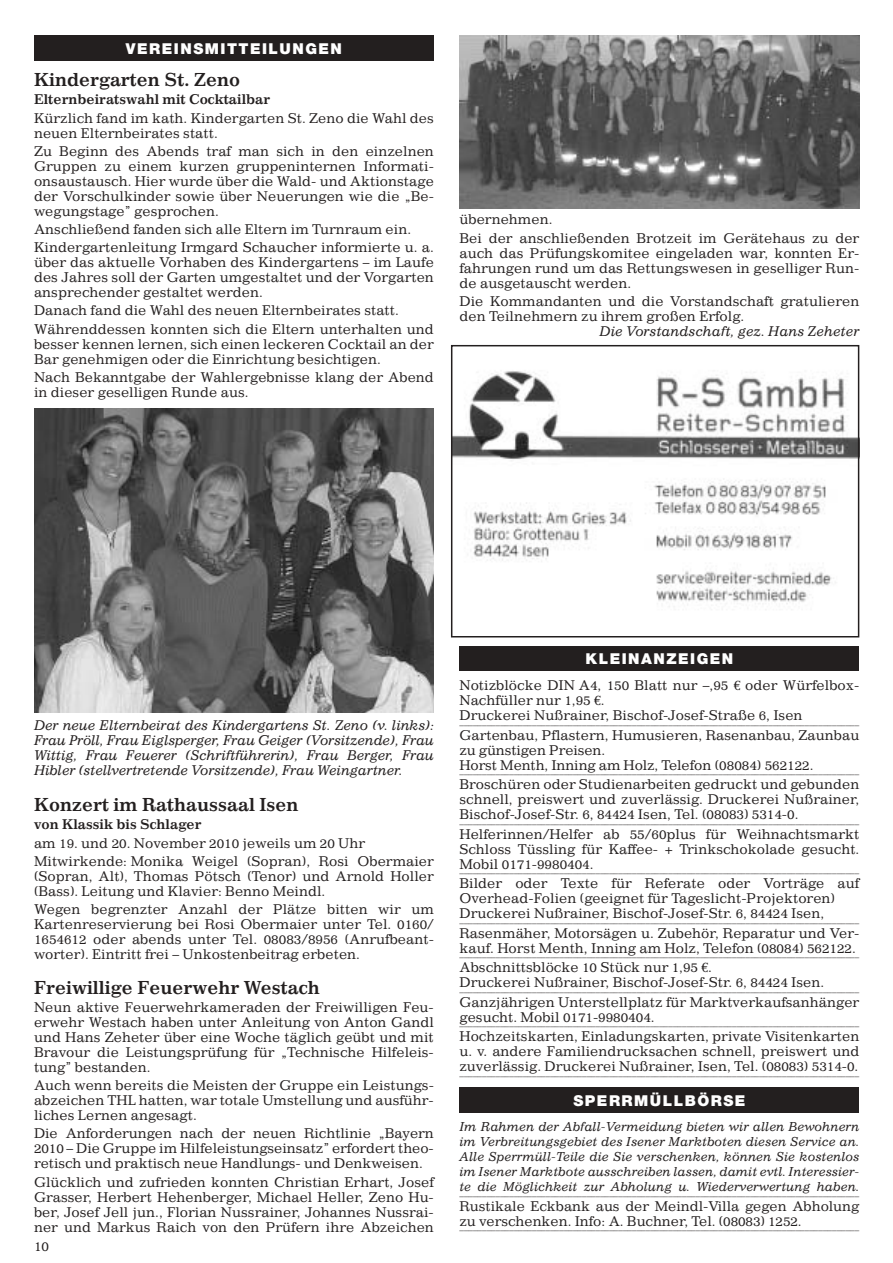
<style>
.page{position:relative;width:893px;height:1263px;background:#fff}
.page>*{position:absolute;margin:0;border:0;box-sizing:border-box;transform-origin:0 0}
.t1{font:700 18px "Impressum";color:#231f1f}
.t2{font:900 15px "Helvetica Neue";letter-spacing:.1em;color:#fff}
.t3{font:13.5px/15px "Impressum";color:#231f1f}
.t4{font:italic 13.5px/15px "Impressum";letter-spacing:-.01em;color:#231f1f;text-align:justify}
.t5{font:700 13.5px "Impressum";color:#231f1f}
.t6{font:italic 12.3px/15px "Impressum";color:#231f1f;text-align:justify}
.t7{font:9px "Impressum";color:#231f1f}
.s1{font-family:"Euro Serif"}
</style>
<div class="page">
<img style="left:34px;top:408px;width:400px;height:305px">
<div style="left:34px;top:36px;width:400px;height:25px;background:#231f1f"></div>
<img style="left:459px;top:36px;width:400px;height:172px">
<img style="left:454px;top:371px;width:402px;height:236px">
<div style="left:451px;top:345px;width:408px;height:293px;border:2px solid #231f1f"></div>
<div style="left:459px;top:646px;width:400px;height:25px;background:#231f1f"></div>
<div style="left:459px;top:1088px;width:400px;height:25px;background:#231f1f"></div>
<p class="t2" style="left:126px;top:43px;width:217px">VEREINSMITTEILUNGEN</p>
<h1 class="t1" style="left:34px;top:73px;width:207px">Kindergarten St. Zeno</h1>
<p class="t5" style="left:34px;top:95px;width:238px">Elternbeiratswahl mit Cocktailbar</p>
<p class="t3" style="left:34px;top:112px;width:401px">Kürzlich fand im kath. Kindergarten St. Zeno die Wahl des neuen Elternbeirates statt.</p>
<p class="t3" style="left:34px;top:145px;width:401px;text-align:justify">Zu Beginn des Abends traf man sich in den einzelnen Gruppen zu einem kurzen gruppeninternen Informati&shy;onsaustausch. Hier wurde über die Wald- und Aktionstage der Vorschulkinder sowie über Neuerungen wie die „Be&shy;wegungstage” gesprochen.</p>
<p class="t3" style="left:34px;top:221px;width:401px;line-height:18.1px">Anschließend fanden sich alle Eltern im Turnraum ein.<br>Kindergartenleitung Irmgard Schaucher informierte u. a.</p>
<p class="t3" style="left:34px;top:256px;width:401px;text-align:justify">über das aktuelle Vorhaben des Kindergartens – im Laufe des Jahres soll der Garten umgestaltet und der Vorgarten ansprechender gestaltet werden.</p>
<p class="t3" style="left:34px;top:303px;width:401px;line-height:18.1px">Danach fand die Wahl des neuen Elternbeirates statt.<br>Währenddessen konnten sich die Eltern unterhalten und</p>
<p class="t3" style="left:34px;top:337px;width:401px">besser kennen lernen, sich einen leckeren Cocktail an der<br>Bar genehmigen oder die Einrichtung besichtigen.</p>
<p class="t3" style="left:34px;top:371px;width:401px">Nach Bekanntgabe der Wahlergebnisse klang der Abend in dieser geselligen Runde aus.</p>
<p class="t3" style="left:459px;top:212px;width:401px;line-height:18.1px">übernehmen.<br>Bei der anschließenden Brotzeit im Gerätehaus zu der</p>
<p class="t3" style="left:459px;top:247px;width:401px;text-align:justify">auch das Prüfungskomitee eingeladen war, konnten Er&shy;fahrungen rund um das Rettungswesen in geselliger Run&shy;de ausgetauscht werden.</p>
<p class="t3" style="left:459px;top:295px;width:401px">Die Kommandanten und die Vorstandschaft gratulieren den Teilnehmern zu ihrem großen Erfolg.</p>
<p class="t4" style="left:599px;top:325px;width:261px">Die Vorstandschaft, gez. Hans Zeheter</p>
<p class="t4" style="left:34px;top:719px;width:401px">Der neue Elternbeirat des Kindergartens St. Zeno (v. links):<br>Frau Pröll, Frau Eiglsperger, Frau Geiger (Vorsitzende), Frau Wittig, Frau Feuerer (Schriftführerin), Frau Berger, Frau Hibler (stellvertretende Vorsitzende), Frau Weingartner.</p>
<h1 class="t1" style="left:34px;top:798px;width:266px">Konzert im Rathaussaal Isen</h1>
<p class="t5" style="left:34px;top:820px;width:169px">von Klassik bis Schlager</p>
<p class="t3" style="left:34px;top:835px;width:401px;line-height:18.1px">am 19. und 20. November 2010 jeweils um 20 Uhr<br>Mitwirkende: Monika Weigel (Sopran), Rosi Obermaier</p>
<p class="t3" style="left:34px;top:870px;width:401px">(Sopran, Alt), Thomas Pötsch (Tenor) und Arnold Holler (Bass). Leitung und Klavier: Benno Meindl.</p>
<p class="t3" style="left:34px;top:903px;width:401px;text-align:justify">Wegen begrenzter Anzahl der Plätze bitten wir um Kartenreservierung bei Rosi Obermaier unter Tel. 0160/ 1654612 oder abends unter Tel. 08083/8956 (Anrufbeant&shy;worter). Eintritt frei – Unkostenbeitrag erbeten.</p>
<h1 class="t1" style="left:34px;top:981px;width:287px">Freiwillige Feuerwehr Westach</h1>
<p class="t3" style="left:34px;top:1001px;width:401px;text-align:justify">Neun aktive Feuerwehrkameraden der Freiwilligen Feu&shy;erwehr Westach haben unter Anleitung von Anton Gandl und Hans Zeheter über eine Woche täglich geübt und mit Bravour die Leistungsprüfung für „Technische Hilfeleis&shy;tung” bestanden.</p>
<p class="t3" style="left:34px;top:1079px;width:401px;text-align:justify">Auch wenn bereits die Meisten der Gruppe ein Leistungs&shy;abzeichen THL hatten, war totale Umstellung und ausführ&shy;liches Lernen angesagt.</p>
<p class="t3" style="left:34px;top:1127px;width:401px;text-align:justify">Die Anforderungen nach der neuen Richtlinie „Bayern 2010 – Die Gruppe im Hilfeleistungseinsatz” erfordert theo&shy;retisch und praktisch neue Handlungs- und Denkweisen.</p>
<p class="t3" style="left:34px;top:1175px;width:401px;text-align:justify">Glücklich und zufrieden konnten Christian Erhart, Josef Grasser, Herbert Hehenberger, Michael Heller, Zeno Hu&shy;ber, Josef Jell jun., Florian Nussrainer, Johannes Nussrai&shy;ner und Markus Raich von den Prüfern ihre Abzeichen</p>
<p class="t3" style="left:34px;top:1240px;width:17px">10</p>
<p class="t2" style="left:585px;top:653px;width:149px">KLEINANZEIGEN</p>
<p class="t3" style="left:459px;top:679px;width:401px">Notizblöcke DIN A4, 150 Blatt nur –,95 <span class="s1">€</span> oder Würfelbox-<br>Nachfüller nur 1,95 <span class="s1">€</span>.<br>Druckerei Nußrainer, Bischof-Josef-Straße 6, Isen</p>
<p class="t7" style="left:459px;top:718px;width:401px">________________________________________________________________________________________</p>
<p class="t3" style="left:459px;top:729px;width:401px">Gartenbau, Pflastern, Humusieren, Rasenanbau, Zaunbau zu günstigen Preisen.<br>Horst Menth, Inning am Holz, Telefon (08084) 562122.</p>
<p class="t7" style="left:459px;top:768px;width:401px">________________________________________________________________________________________</p>
<p class="t3" style="left:459px;top:778px;width:401px;text-align:justify">Broschüren oder Studienarbeiten gedruckt und gebunden schnell, preiswert und zuverlässig. Druckerei Nußrainer, Bischof-Josef-Str. 6, 84424 Isen, Tel. (08083) 5314-0.</p>
<p class="t7" style="left:459px;top:817px;width:401px">________________________________________________________________________________________</p>
<p class="t3" style="left:459px;top:828px;width:401px;text-align:justify">Helferinnen/Helfer ab 55/60plus für Weihnachtsmarkt Schloss Tüssling für Kaffee- + Trinkschokolade gesucht.<br>Mobil 0171-9980404.</p>
<p class="t7" style="left:459px;top:867px;width:401px">________________________________________________________________________________________</p>
<p class="t3" style="left:459px;top:877px;width:401px">Bilder oder Texte für Referate oder Vorträge auf<br>Overhead-Folien (geeignet für Tageslicht-Projektoren)<br>Druckerei Nußrainer, Bischof-Josef-Str. 6, 84424 Isen,</p>
<p class="t7" style="left:459px;top:916px;width:401px">________________________________________________________________________________________</p>
<p class="t3" style="left:459px;top:927px;width:401px">Rasenmäher, Motorsägen u. Zubehör, Reparatur und Ver&shy;kauf. Horst Menth, Inning am Holz, Telefon (08084) 562122.</p>
<p class="t7" style="left:459px;top:951px;width:401px">________________________________________________________________________________________</p>
<p class="t3" style="left:459px;top:961px;width:366px">Abschnittsblöcke 10 Stück nur 1,95 <span class="s1">€</span>.<br>Druckerei Nußrainer, Bischof-Josef-Str. 6, 84424 Isen.</p>
<p class="t7" style="left:459px;top:985px;width:401px">________________________________________________________________________________________</p>
<p class="t3" style="left:459px;top:996px;width:401px">Ganzjährigen Unterstellplatz für Marktverkaufsanhänger gesucht. Mobil 0171-9980404.</p>
<p class="t7" style="left:459px;top:1020px;width:401px">________________________________________________________________________________________</p>
<p class="t3" style="left:459px;top:1030px;width:401px;text-align:justify">Hochzeitskarten, Einladungskarten, private Visitenkarten u. v. andere Familiendrucksachen schnell, preiswert und zuverlässig. Druckerei Nußrainer, Isen, Tel. (08083) 5314-0.</p>
<p class="t7" style="left:459px;top:1069px;width:401px">________________________________________________________________________________________</p>
<p class="t2" style="left:573px;top:1095px;width:174px">SPERRMÜLLBÖRSE</p>
<p class="t6" style="left:459px;top:1121px;width:401px">Im Rahmen der Abfall-Vermeidung bieten wir allen Bewohnern im Verbreitungsgebiet des Isener Marktboten diesen Service an.<br>Alle Sperrmüll-Teile die Sie verschenken, können Sie kostenlos im Isener Marktbote ausschreiben lassen, damit evtl. Interessier&shy;te die Möglichkeit zur Abholung u. Wiederverwertung haben.</p>
<p class="t7" style="left:459px;top:1189px;width:401px">________________________________________________________________________________________</p>
<p class="t3" style="left:459px;top:1200px;width:401px">Rustikale Eckbank aus der Meindl-Villa gegen Abholung zu verschenken. Info: A. Buchner, Tel. (08083) 1252.</p>
<p class="t7" style="left:459px;top:1224px;width:401px">________________________________________________________________________________________</p>
</div>
